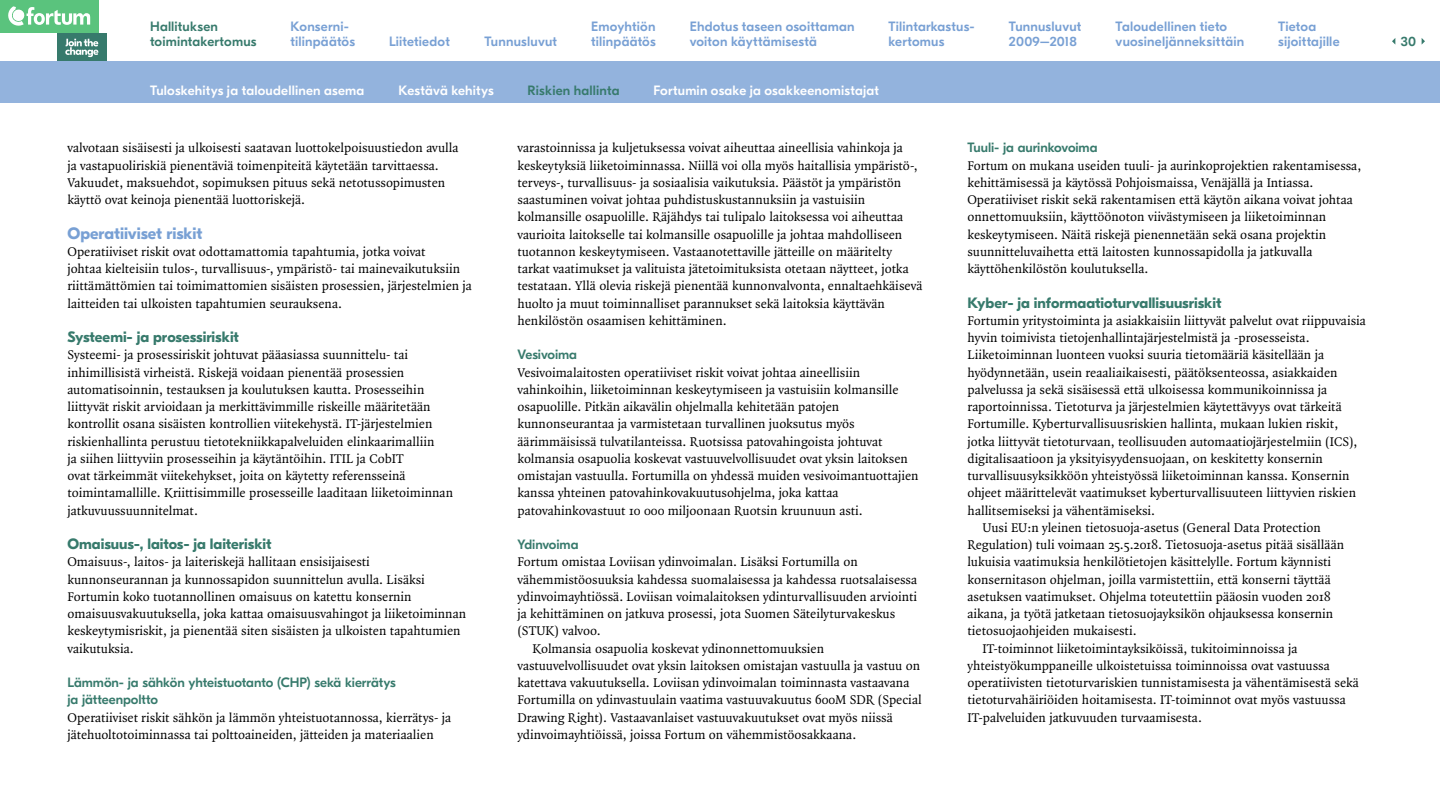
<style>
.page{position:relative;width:1440px;height:810px;background:#fff}
.page>*{position:absolute;margin:0;border:0;box-sizing:border-box;transform-origin:0 0}
.t1{font:700 16.5px "GT Eesti Pro Display";letter-spacing:-.005em;color:#78a0d4}
.t2{font:700 15px "GT Eesti Pro Display";letter-spacing:-.005em;color:#377a6c}
.t3{font:13.5px/17.2px "Quadraat Pro";color:#000}
.t4{font:500 13.5px/15px "GT Eesti Pro Display";letter-spacing:.015em;color:#78a0d4}
.t5{font:500 13.5px/17.2px "GT Eesti Pro Display";letter-spacing:-.005em;color:#377a6c}
.t6{font:500 13.5px "GT Eesti Pro Display";letter-spacing:.015em;color:#fff}
.t7{font:500 13.5px/15px "GT Eesti Pro Display";letter-spacing:.015em;color:#377a6c}
</style>
<div class="page">
<div style="left:0;top:0;width:98px;height:33px;background:#5ac37d"></div>
<svg style="left:8px;top:6px;width:82px;height:20px"></svg>
<div style="left:57px;top:33px;width:50px;height:29px;background:#377a6c"></div>
<svg style="left:65px;top:39px;width:33px;height:18px"></svg>
<svg style="left:1422px;top:38px;width:3px;height:6px"></svg>
<svg style="left:1392px;top:38px;width:3px;height:6px"></svg>
<div style="left:0;top:62px;width:1440px;height:41px;background:#93b3dd"></div>
<p class="t7" style="left:150px;top:19px;width:108px">Hallituksen toimintakertomus</p>
<p class="t6" style="left:150px;top:83px;width:216px">Tuloskehitys ja taloudellinen asema</p>
<p class="t6" style="left:398px;top:83px;width:97px">Kestävä kehitys</p>
<p class="t5" style="left:528px;top:82px;width:93px">Riskien hallinta</p>
<p class="t6" style="left:653px;top:83px;width:227px">Fortumin osake ja osakkeenomistajat</p>
<p class="t4" style="left:291px;top:19px;width:66px">Konserni&shy;tilinpäätös</p>
<p class="t4" style="left:591px;top:19px;width:66px">Emoyhtiön tilinpäätös</p>
<p class="t4" style="left:1278px;top:19px;width:40px">Tietoa</p>
<p class="t4" style="left:690px;top:19px;width:167px">Ehdotus taseen osoittaman voiton käyttämisestä</p>
<p class="t4" style="left:1116px;top:19px;width:130px">Taloudellinen tieto vuosineljänneksittäin</p>
<p class="t4" style="left:888px;top:19px;width:88px">Tilintarkastus&shy;kertomus</p>
<p class="t4" style="left:1009px;top:19px;width:74px">Tunnusluvut<br>2009–2018</p>
<p class="t4" style="left:389px;top:34px;width:62px">Liitetiedot</p>
<p class="t4" style="left:1278px;top:34px;width:63px">sijoittajille</p>
<p class="t4" style="left:485px;top:34px;width:74px">Tunnusluvut</p>
<p class="t3" style="left:68px;top:139px;width:393px">valvotaan sisäisesti ja ulkoisesti saatavan luottokelpoisuustiedon avulla ja vastapuoliriskiä pienentäviä toimenpiteitä käytetään tarvittaessa.<br>Vakuudet, maksuehdot, sopimuksen pituus sekä netotussopimusten käyttö ovat keinoja pienentää luottoriskejä.</p>
<p class="t1" style="left:68px;top:224px;width:136px">Operatiiviset riskit</p>
<p class="t3" style="left:68px;top:243px;width:406px">Operatiiviset riskit ovat odottamattomia tapahtumia, jotka voivat<br>johtaa kielteisiin tulos-, turvallisuus-, ympäristö- tai mainevaikutuksiin riittämättömien tai toimimattomien sisäisten prosessien, järjestelmien ja laitteiden tai ulkoisten tapahtumien seurauksena.</p>
<p class="t2" style="left:68px;top:329px;width:173px">Systeemi- ja prosessiriskit</p>
<p class="t3" style="left:68px;top:346px;width:387px">Systeemi- ja prosessiriskit johtuvat pääasiassa suunnittelu- tai inhimillisistä virheistä. Riskejä voidaan pienentää prosessien automatisoinnin, testauksen ja koulutuksen kautta. Prosesseihin liittyvät riskit arvioidaan ja merkittävimmille riskeille määritetään kontrollit osana sisäisten kontrollien viitekehystä. IT-järjestelmien riskienhallinta perustuu tietotekniikkapalveluiden elinkaarimalliin<br>ja siihen liittyviin prosesseihin ja käytäntöihin. ITIL ja CobIT<br>ovat tärkeimmät viitekehykset, joita on käytetty referensseinä toimintamallille. Kriittisimmille prosesseille laaditaan liiketoiminnan jatkuvuussuunnitelmat.</p>
<p class="t2" style="left:68px;top:536px;width:206px">Omaisuus-, laitos- ja laiteriskit</p>
<p class="t3" style="left:68px;top:553px;width:400px">Omaisuus-, laitos- ja laiteriskejä hallitaan ensisijaisesti kunnonseurannan ja kunnossapidon suunnittelun avulla. Lisäksi Fortumin koko tuotannollinen omaisuus on katettu konsernin omaisuusvakuutuksella, joka kattaa omaisuusvahingot ja liiketoiminnan keskeytymisriskit, ja pienentää siten sisäisten ja ulkoisten tapahtumien vaikutuksia.</p>
<p class="t5" style="left:68px;top:674px;width:330px">Lämmön- ja sähkön yhteistuotanto (CHP) sekä kierrätys ja jätteenpoltto</p>
<p class="t3" style="left:68px;top:708px;width:385px">Operatiiviset riskit sähkön ja lämmön yhteistuotannossa, kierrätys- ja jätehuoltotoiminnassa tai polttoaineiden, jätteiden ja materiaalien</p>
<p class="t3" style="left:517px;top:139px;width:406px">varastoinnissa ja kuljetuksessa voivat aiheuttaa aineellisia vahinkoja ja keskeytyksiä liiketoiminnassa. Niillä voi olla myös haitallisia ympäristö-, terveys-, turvallisuus- ja sosiaalisia vaikutuksia. Päästöt ja ympäristön saastuminen voivat johtaa puhdistuskustannuksiin ja vastuisiin kolmansille osapuolille. Räjähdys tai tulipalo laitoksessa voi aiheuttaa vaurioita laitokselle tai kolmansille osapuolille ja johtaa mahdolliseen tuotannon keskeytymiseen. Vastaanotettaville jätteille on määritelty tarkat vaatimukset ja valituista jätetoimituksista otetaan näytteet, jotka testataan. Yllä olevia riskejä pienentää kunnonvalvonta, ennaltaehkäisevä huolto ja muut toiminnalliset parannukset sekä laitoksia käyttävän henkilöstön osaamisen kehittäminen.</p>
<p class="t5" style="left:517px;top:346px;width:61px">Vesivoima</p>
<p class="t3" style="left:517px;top:363px;width:403px">Vesivoimalaitosten operatiiviset riskit voivat johtaa aineellisiin vahinkoihin, liiketoiminnan keskeytymiseen ja vastuisiin kolmansille osapuolille. Pitkän aikavälin ohjelmalla kehitetään patojen kunnonseurantaa ja varmistetaan turvallinen juoksutus myös äärimmäisissä tulvatilanteissa. Ruotsissa patovahingoista johtuvat kolmansia osapuolia koskevat vastuuvelvollisuudet ovat yksin laitoksen omistajan vastuulla. Fortumilla on yhdessä muiden vesivoimantuottajien kanssa yhteinen patovahinkovakuutusohjelma, joka kattaa patovahinkovastuut 10 000 miljoonaan Ruotsin kruunuun asti.</p>
<p class="t5" style="left:517px;top:536px;width:63px">Ydinvoima</p>
<p class="t3" style="left:517px;top:553px;width:342px">Fortum omistaa Loviisan ydinvoimalan. Lisäksi Fortumilla on</p>
<p class="t3" style="left:517px;top:570px;width:401px">vähemmistöosuuksia kahdessa suomalaisessa ja kahdessa ruotsalaisessa</p>
<p class="t3" style="left:517px;top:588px;width:401px">ydinvoimayhtiössä. Loviisan voimalaitoksen ydinturvallisuuden arviointi</p>
<p class="t3" style="left:517px;top:605px;width:379px">ja kehittäminen on jatkuva prosessi, jota Suomen Säteilyturvakeskus</p>
<p class="t3" style="left:517px;top:622px;width:83px">(STUK) valvoo.</p>
<p class="t3" style="left:532px;top:639px;width:293px">Kolmansia osapuolia koskevat ydinonnettomuuksien</p>
<p class="t3" style="left:517px;top:657px;width:404px">vastuuvelvollisuudet ovat yksin laitoksen omistajan vastuulla ja vastuu on</p>
<p class="t3" style="left:517px;top:674px;width:393px">katettava vakuutuksella. Loviisan ydinvoimalan toiminnasta vastaavana</p>
<p class="t3" style="left:517px;top:691px;width:406px">Fortumilla on ydinvastuulain vaatima vastuuvakuutus 600M SDR (Special</p>
<p class="t3" style="left:517px;top:709px;width:377px">Drawing Right). Vastaavanlaiset vastuuvakuutukset ovat myös niissä</p>
<p class="t3" style="left:517px;top:726px;width:338px">ydinvoimayhtiöissä, joissa Fortum on vähemmistöosakkaana.</p>
<p class="t5" style="left:967px;top:140px;width:132px">Tuuli- ja aurinkovoima</p>
<p class="t3" style="left:967px;top:157px;width:395px">Fortum on mukana useiden tuuli- ja aurinkoprojektien rakentamisessa, kehittämisessä ja käytössä Pohjoismaissa, Venäjällä ja Intiassa.<br>Operatiiviset riskit sekä rakentamisen että käytön aikana voivat johtaa onnettomuuksiin, käyttöönoton viivästymiseen ja liiketoiminnan keskeytymiseen. Näitä riskejä pienennetään sekä osana projektin suunnitteluvaihetta että laitosten kunnossapidolla ja jatkuvalla käyttöhenkilöstön koulutuksella.</p>
<p class="t2" style="left:968px;top:294px;width:255px">Kyber- ja informaatioturvallisuusriskit</p>
<p class="t3" style="left:968px;top:312px;width:400px">Fortumin yritystoiminta ja asiakkaisiin liittyvät palvelut ovat riippuvaisia</p>
<p class="t3" style="left:968px;top:329px;width:341px">hyvin toimivista tietojenhallintajärjestelmistä ja -prosesseista.</p>
<p class="t3" style="left:968px;top:346px;width:358px">Liiketoiminnan luonteen vuoksi suuria tietomääriä käsitellään ja</p>
<p class="t3" style="left:968px;top:363px;width:372px">hyödynnetään, usein reaaliaikaisesti, päätöksenteossa, asiakkaiden</p>
<p class="t3" style="left:968px;top:381px;width:361px">palvelussa ja sekä sisäisessä että ulkoisessa kommunikoinnissa ja</p>
<p class="t3" style="left:968px;top:398px;width:376px">raportoinnissa. Tietoturva ja järjestelmien käytettävyys ovat tärkeitä</p>
<p class="t3" style="left:968px;top:415px;width:372px">Fortumille. Kyberturvallisuusriskien hallinta, mukaan lukien riskit,</p>
<p class="t3" style="left:968px;top:432px;width:392px">jotka liittyvät tietoturvaan, teollisuuden automaatiojärjestelmiin (ICS),</p>
<p class="t3" style="left:968px;top:450px;width:357px">digitalisaatioon ja yksityisyydensuojaan, on keskitetty konsernin</p>
<p class="t3" style="left:968px;top:467px;width:383px">turvallisuusyksikköön yhteistyössä liiketoiminnan kanssa. Konsernin</p>
<p class="t3" style="left:968px;top:484px;width:390px">ohjeet määrittelevät vaatimukset kyberturvallisuuteen liittyvien riskien</p>
<p class="t3" style="left:968px;top:501px;width:187px">hallitsemiseksi ja vähentämiseksi.</p>
<p class="t3" style="left:982px;top:519px;width:340px">Uusi EU:n yleinen tietosuoja-asetus (General Data Protection</p>
<p class="t3" style="left:968px;top:536px;width:378px">Regulation) tuli voimaan 25. 5. 2018. Tietosuoja-asetus pitää sisällään</p>
<p class="t3" style="left:968px;top:553px;width:365px">lukuisia vaatimuksia henkilötietojen käsittelylle. Fortum käynnisti</p>
<p class="t3" style="left:968px;top:570px;width:365px">konsernitason ohjelman, joilla varmistettiin, että konserni täyttää</p>
<p class="t3" style="left:968px;top:588px;width:365px">asetuksen vaatimukset. Ohjelma toteutettiin pääosin vuoden 2018</p>
<p class="t3" style="left:968px;top:605px;width:367px">aikana, ja työtä jatketaan tietosuojayksikön ohjauksessa konsernin</p>
<p class="t3" style="left:968px;top:622px;width:169px">tietosuojaohjeiden mukaisesti.</p>
<p class="t3" style="left:982px;top:639px;width:317px">IT-toiminnot liiketoimintayksiköissä, tukitoiminnoissa ja</p>
<p class="t3" style="left:968px;top:657px;width:364px">yhteistyökumppaneille ulkoistetuissa toiminnoissa ovat vastuussa</p>
<p class="t3" style="left:968px;top:674px;width:393px">operatiivisten tietoturvariskien tunnistamisesta ja vähentämisestä sekä</p>
<p class="t3" style="left:968px;top:691px;width:380px">tietoturvahäiriöiden hoitamisesta. IT-toiminnot ovat myös vastuussa</p>
<p class="t3" style="left:968px;top:708px;width:234px">IT-palveluiden jatkuvuuden turvaamisesta.</p>
<p class="t5" style="left:1401px;top:33px;width:17px">30</p>
</div>
